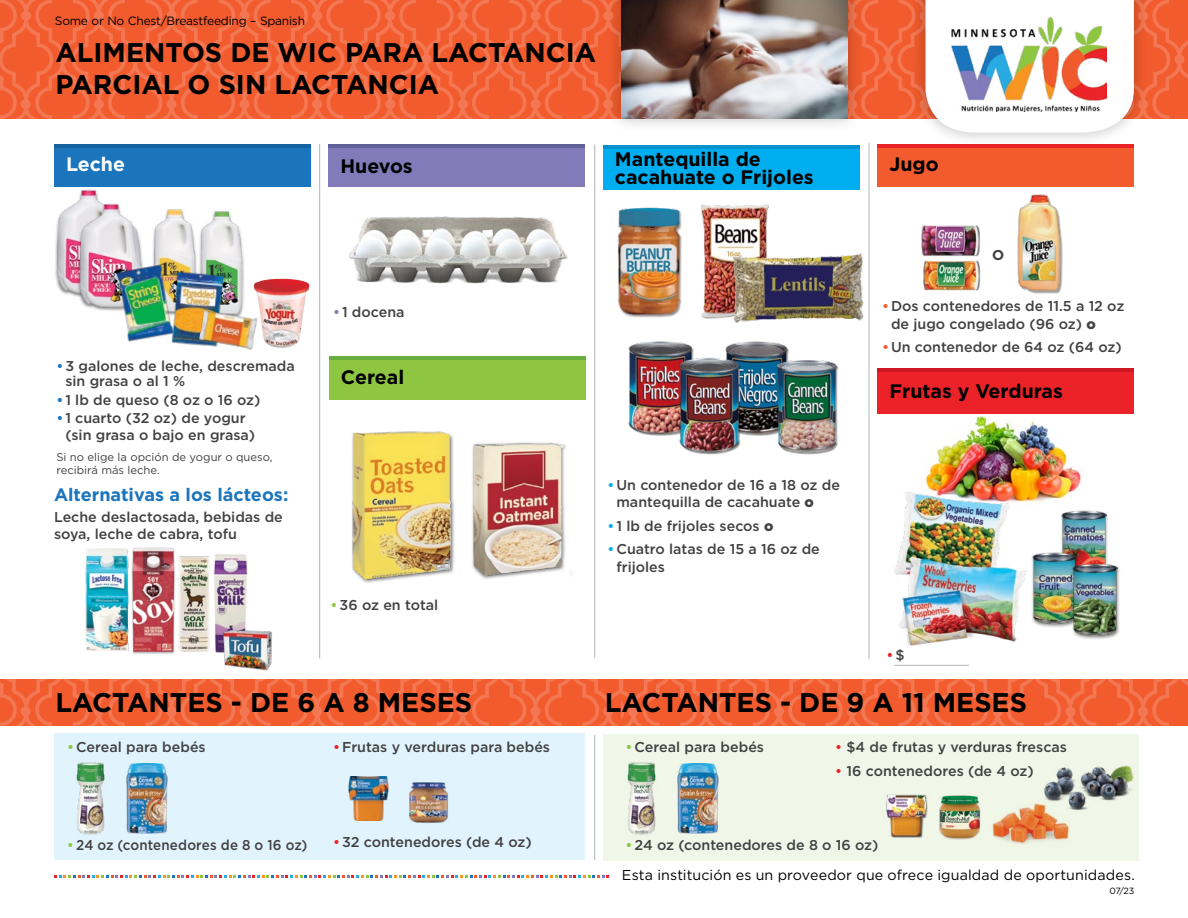
<style>
.page{position:relative;width:1188px;height:918px;background:#fff}
.page>*{position:absolute;margin:0;border:0;box-sizing:border-box;transform-origin:0 0}
.t1{font:700 27px/32.4px "Gotham";color:#000}
.t2{font:700 19.5px/18px "Gotham";color:#000}
.t3{font:700 19.5px "Gotham";color:#fff}
.t4{font:700 18px "Gotham";color:#1b75bc}
.t5{font:500 14.25px/17.1px "Gotham";color:#414042}
.t6{font:14.25px "Gotham";letter-spacing:.01em;color:#000}
.t7{font:500 14.25px "Gotham";color:#414042;scale:.94 1}
.t8{font:500 14.25px "Gotham";color:#eb2329}
.t9{font:700 14.25px "Gotham";color:#414042}
.t10{font:12px "Gotham";letter-spacing:-.02em;color:#000}
.t11{font:11.25px/13.5px "Gotham";color:#414042}
.t12{font:9px "Gotham";color:#000}
.s1{color:#1b75bc}
.s2{color:#827ab9}
.s3{color:#8fc641}
.s4{color:#00aeef}
.s5{font-weight:900}
.s6{color:#f15b2d}
.s7{color:#414042}
.s8{color:#eb2329}
</style>
<div class="page">
<svg style="left:0;top:679px;width:1188px;height:47px;background:#f16236"></svg>
<div style="left:1138px;top:707px;width:10px;height:10px;border:4px solid #fff;border-radius:50%"></div>
<div style="left:1065px;top:707px;width:11px;height:10px;border:4px solid #fff;border-radius:50%"></div>
<div style="left:993px;top:707px;width:10px;height:10px;border:4px solid #fff;border-radius:50%"></div>
<div style="left:920px;top:707px;width:10px;height:10px;border:4px solid #fff;border-radius:50%"></div>
<div style="left:847px;top:707px;width:10px;height:10px;border:4px solid #fff;border-radius:50%"></div>
<div style="left:774px;top:707px;width:10px;height:10px;border:4px solid #fff;border-radius:50%"></div>
<div style="left:701px;top:707px;width:10px;height:10px;border:4px solid #fff;border-radius:50%"></div>
<div style="left:628px;top:707px;width:10px;height:10px;border:4px solid #fff;border-radius:50%"></div>
<img style="left:56px;top:186px;width:150px;height:125px">
<img style="left:196px;top:197px;width:58px;height:106px">
<img style="left:225px;top:554px;width:23px;height:72px">
<img style="left:132px;top:547px;width:42px;height:107px">
<img style="left:85px;top:548px;width:52px;height:103px">
<img style="left:166px;top:552px;width:59px;height:102px">
<img style="left:216px;top:626px;width:56px;height:45px">
<img style="left:178px;top:268px;width:49px;height:77px">
<img style="left:254px;top:279px;width:55px;height:69px">
<img style="left:114px;top:259px;width:64px;height:85px">
<img style="left:197px;top:303px;width:62px;height:47px">
<img style="left:925px;top:415px;width:157px;height:87px">
<div style="left:54px;top:144px;width:256px;height:42px;background:#1b75bc"></div>
<hr style="left:319px;top:144px;width:1px;height:514px;background:#b1b4b6">
<hr style="left:594px;top:145px;width:1px;height:513px;background:#b1b4b6">
<div style="left:328px;top:144px;width:257px;height:42px;background:#827ab9"></div>
<div style="left:878px;top:144px;width:256px;height:42px;background:#f15b2d"></div>
<svg style="left:54px;top:876px;width:555px;height:2px"></svg>
<img style="left:349px;top:216px;width:219px;height:68px">
<div style="left:329px;top:357px;width:256px;height:42px;background:#8fc641"></div>
<div style="left:911px;top:0;width:237px;height:147px;background:#000;opacity:.26"></div>
<svg style="left:0;top:0;width:1188px;height:133px"></svg>
<hr style="left:877px;top:144px;width:257px;height:4px;background:#eb2329">
<hr style="left:328px;top:144px;width:257px;height:4px;background:#616199">
<hr style="left:54px;top:144px;width:256px;height:4px;background:#16629e">
<hr style="left:329px;top:356px;width:256px;height:4px;background:#67ae3e">
<div style="left:877px;top:370px;width:257px;height:44px;background:#eb2329"></div>
<hr style="left:877px;top:368px;width:257px;height:4px;background:#ce1725">
<hr style="left:869px;top:143px;width:1px;height:516px;background:#b1b4b6">
<img style="left:894px;top:489px;width:142px;height:157px">
<div style="left:1060px;top:510px;width:49px;height:77px;background:#000;opacity:.55"></div>
<img style="left:1061px;top:511px;width:45px;height:52px">
<div style="left:1031px;top:552px;width:49px;height:76px;background:#000;opacity:.55"></div>
<img style="left:1032px;top:552px;width:45px;height:72px">
<div style="left:1071px;top:563px;width:50px;height:77px;background:#000;opacity:.55"></div>
<img style="left:1073px;top:564px;width:45px;height:71px">
<img style="left:1017px;top:194px;width:46px;height:100px">
<img style="left:921px;top:225px;width:60px;height:32px">
<img style="left:923px;top:260px;width:58px;height:31px">
<hr style="left:894px;top:665px;width:75px;height:1px;background:#b1b4b6">
<div style="left:603px;top:734px;width:535px;height:126px;background:#f1f7e8"></div>
<hr style="left:594px;top:735px;width:1px;height:125px;background:#b1b4b6">
<div style="left:54px;top:733px;width:531px;height:127px;background:#e1f4fd"></div>
<img style="left:348px;top:777px;width:41px;height:44px">
<img style="left:409px;top:782px;width:39px;height:41px">
<img style="left:126px;top:763px;width:42px;height:70px">
<img style="left:677px;top:763px;width:42px;height:70px">
<img style="left:76px;top:762px;width:29px;height:73px">
<img style="left:627px;top:762px;width:29px;height:73px">
<img style="left:992px;top:803px;width:78px;height:41px">
<img style="left:1039px;top:762px;width:100px;height:53px">
<img style="left:886px;top:794px;width:42px;height:44px">
<img style="left:939px;top:795px;width:42px;height:45px">
<img style="left:595px;top:204px;width:87px;height:156px">
<div style="left:603px;top:147px;width:256px;height:42px;background:#00aeef"></div>
<hr style="left:603px;top:146px;width:256px;height:3px;background:#0092cc">
<img style="left:701px;top:204px;width:68px;height:115px">
<img style="left:728px;top:252px;width:136px;height:71px">
<div style="left:471px;top:442px;width:104px;height:139px;background:#000;opacity:.55"></div>
<img style="left:471px;top:443px;width:104px;height:133px">
<div style="left:350px;top:431px;width:114px;height:154px;background:#000;opacity:.55"></div>
<img style="left:350px;top:432px;width:110px;height:147px">
<img style="left:951px;top:17px;width:156px;height:94px">
<img style="left:609px;top:341px;width:85px;height:95px">
<img style="left:725px;top:341px;width:64px;height:95px">
<img style="left:774px;top:356px;width:64px;height:99px">
<img style="left:662px;top:356px;width:87px;height:99px">
<p class="t10" style="left:55px;top:13px;width:252px">Some or No Chest/Breastfeeding – Spanish</p>
<h2 class="t1" style="left:56px;top:36px;width:542px">ALIMENTOS DE WIC PARA LACTANCIA<br>PARCIAL O SIN LACTANCIA</h2>
<h3 class="t3" style="left:66px;top:151px;width:61px">Leche</h3>
<p class="t5" style="left:65px;top:359px;width:231px;line-height:15px;text-indent:-9px"><span class="s1">•</span>3 galones de leche, descremada sin grasa o al 1 %</p>
<p class="t5" style="left:56px;top:391px;width:206px"><span class="s1">•</span> 1 lb de queso (8 oz o 16 oz)</p>
<p class="t5" style="left:65px;top:410px;width:191px;text-indent:-9px"><span class="s1">•</span> 1 cuarto (32 oz) de yogur (sin grasa o bajo en grasa)</p>
<p class="t11" style="left:56px;top:450px;width:218px">Si no elige la opción de yogur o queso, recibirá más leche.</p>
<p class="t5" style="left:54px;top:508px;width:230px">Leche deslactosada, bebidas de soya, leche de cabra, tofu</p>
<h4 class="t4" style="left:54px;top:482px;width:236px">Alternativas a los lácteos:</h4>
<h3 class="t2" style="left:615px;top:150px;width:200px">Mantequilla de cacahuate o Frijoles</h3>
<h3 class="t2" style="left:340px;top:157px;width:74px">Huevos</h3>
<h3 class="t2" style="left:890px;top:155px;width:51px">Jugo</h3>
<p class="t9" style="left:992px;top:245px;width:14px">O</p>
<p class="t5" style="left:333px;top:303px;width:73px"><span class="s2">•</span> 1 docena</p>
<h3 class="t2" style="left:341px;top:368px;width:65px">Cereal</h3>
<p class="t5" style="left:331px;top:596px;width:109px"><span class="s3">•</span>36 oz en total</p>
<p class="t5" style="left:616px;top:476px;width:225px;text-indent:-9px"><span class="s4">•</span> Un contenedor de 16 a 18 oz de mantequilla de cacahuate <span class="s5">o</span></p>
<p class="t5" style="left:607px;top:517px;width:167px"><span class="s4">•</span> 1 lb de frijoles secos <span class="s5">o</span></p>
<p class="t5" style="left:616px;top:541px;width:205px;text-indent:-9px"><span class="s4">•</span> Cuatro latas de 15 a 16 oz de frijoles</p>
<p class="t5" style="left:891px;top:298px;width:235px;text-indent:-9px"><span class="s6">•</span>Dos contenedores de 11.5 a 12 oz de jugo congelado (96 oz) <span class="s5">o</span></p>
<p class="t5" style="left:882px;top:339px;width:241px"><span class="s6">•</span>Un contenedor de 64 oz (64 oz)</p>
<h3 class="t2" style="left:889px;top:382px;width:175px">Frutas y Verduras</h3>
<p class="t8" style="left:887px;top:646px;width:20px">•<span class="s7">$</span></p>
<h3 class="t1" style="left:56px;top:686px;width:418px">LACTANTES - DE 6 A 8 MESES</h3>
<h3 class="t1" style="left:605px;top:686px;width:424px">LACTANTES - DE 9 A 11 MESES</h3>
<p class="t5" style="left:67px;top:738px;width:140px"><span class="s3">•</span>Cereal para bebés</p>
<p class="t5" style="left:333px;top:738px;width:219px"><span class="s8">•</span>Frutas y verduras para bebés</p>
<p class="t5" style="left:626px;top:738px;width:140px"><span class="s3">•</span>Cereal para bebés</p>
<p class="t5" style="left:835px;top:738px;width:233px"><span class="s8">•</span> $4 de frutas y verduras frescas</p>
<p class="t5" style="left:835px;top:762px;width:200px"><span class="s8">•</span> 16 contenedores (de 4 oz)</p>
<p class="t5" style="left:333px;top:833px;width:200px"><span class="s8">•</span>32 contenedores (de 4 oz)</p>
<p class="t7" style="left:67px;top:835px;width:257px"><span class="s3">•</span> 24 oz (contenedores de 8 o 16 oz)</p>
<p class="t5" style="left:626px;top:836px;width:254px"><span class="s3">•</span>24 oz (contenedores de 8 o 16 oz)</p>
<p class="t6" style="left:622px;top:866px;width:515px">Esta institución es un proveedor que ofrece igualdad de oportunidades.</p>
<p class="t12" style="left:1109px;top:885px;width:26px">07/23</p>
</div>
